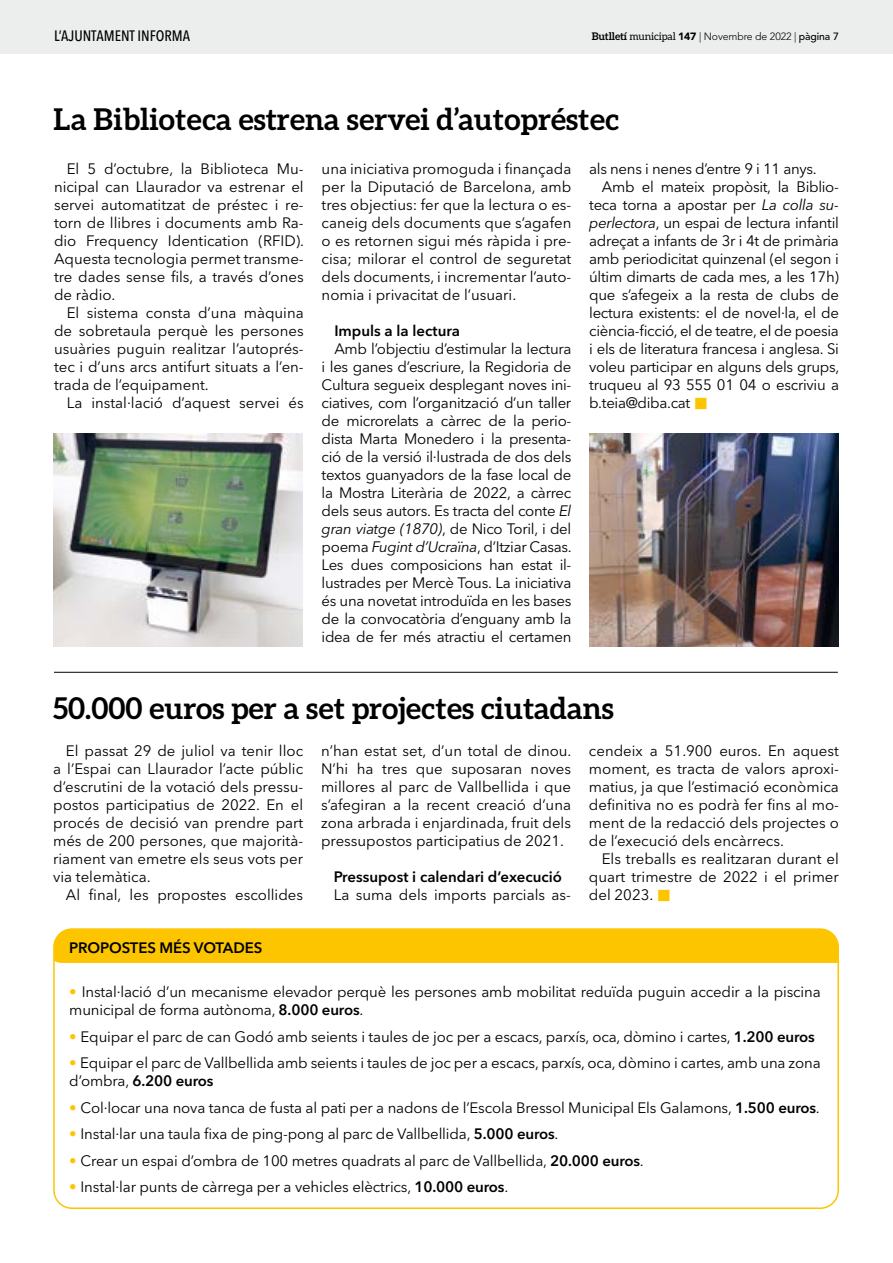
<style>
.page{position:relative;width:893px;height:1263px;background:#fff}
.page>*{position:absolute;margin:0;border:0;box-sizing:border-box;transform-origin:0 0}
.t1{font:700 30px "Aleo";color:#000}
.t2{font:15px/18px "Avenir Next LT Pro";letter-spacing:-.015em;color:#000;text-align:justify}
.t3{font:600 15px "Avenir Next LT Pro";color:#000}
.t4{font:500 condensed 15px "Avenir Next LT Pro";color:#000}
.t5{font:300 10.5px "Avenir LT Std";letter-spacing:-.01em;color:#000}
.s1{font-family:"Aleo";font-weight:700}
.s2{font-family:"Aleo";font-weight:400}
.s3{font-weight:900}
.s4{font-weight:500}
.s5{font-style:italic}
.s6{color:#fdc500}
.s7{font-weight:600}
</style>
<div class="page">
<div style="left:0;top:0;width:893px;height:54px;background:#eceded"></div>
<div style="left:56px;top:931px;width:780px;height:32px;background:#fdc500"></div>
<div style="left:53px;top:928px;width:786px;height:281px;border:2px solid #fdc500;border-radius:18px"></div>
<hr style="left:54px;top:672px;width:784px;height:1px;background:#000">
<img style="left:53px;top:434px;width:250px;height:212px">
<img style="left:589px;top:434px;width:250px;height:212px">
<p class="t4" style="left:54px;top:27px;width:138px">L’AJUNTAMENT INFORMA</p>
<p class="t5" style="left:592px;top:30px;width:249px"><span class="s1">Butlletí</span> <span class="s2">municipal</span> <span class="s3">147</span> | Novembre de 2022 | <span class="s4">pàgina 7</span></p>
<h1 class="t1" style="left:54px;top:102px;width:567px">La Biblioteca estrena servei d’autopréstec</h1>
<p class="t2" style="left:54px;top:159px;width:252px;text-indent:13px">El 5 d’octubre, la Biblioteca Mu&shy;nicipal can Llaurador va estrenar el servei automatitzat de préstec i re&shy;torn de llibres i documents amb Ra&shy;dio Frequency Identication (RFID).<br>Aquesta tecnologia permet transme&shy;tre dades sense fils, a través d’ones de ràdio.</p>
<p class="t2" style="left:54px;top:303px;width:251px;text-indent:13px">El sistema consta d’una màquina de sobretaula perquè les persones usuàries puguin realitzar l’autoprés&shy;tec i d’uns arcs antifurt situats a l’en&shy;trada de l’equipament.</p>
<p class="t2" style="left:67px;top:393px;width:238px">La instal·lació d’aquest servei és</p>
<p class="t2" style="left:322px;top:159px;width:251px">una iniciativa promoguda i finançada per la Diputació de Barcelona, amb tres objectius: fer que la lectura o es&shy;caneig dels documents que s’agafen o es retornen sigui més ràpida i pre&shy;cisa; milorar el control de seguretat dels documents, i incrementar l’auto&shy;nomia i privacitat de l’usuari.</p>
<p class="t3" style="left:334px;top:321px;width:127px">Impuls a la lectura</p>
<p class="t2" style="left:322px;top:339px;width:252px;text-align:left;text-indent:13px">Amb l’objectiu d’estimular la lectura i les ganes d’escriure, la Regidoria de Cultura segueix desplegant noves ini&shy;ciatives, com l’organització d’un taller de microrelats a càrrec de la perio&shy;dista Marta Monedero i la presenta&shy;ció de la versió il·lustrada de dos dels textos guanyadors de la fase local de la Mostra Literària de 2022, a càrrec dels seus autors. Es tracta del conte <span class="s5">El gran viatge (1870)</span>, de Nico Toril, i del poema <span class="s5">Fugint d’Ucraïna</span>, d’Itziar Casas.<br>Les dues composicions han estat il· lustrades per Mercè Tous. La iniciativa és una novetat introduïda en les bases de la convocatòria d’enguany amb la idea de fer més atractiu el certamen</p>
<p class="t2" style="left:589px;top:159px;width:229px">als nens i nenes d’entre 9 i 11 anys.</p>
<p class="t2" style="left:602px;top:177px;width:238px">Amb el mateix propòsit, la Biblio-</p>
<p class="t2" style="left:589px;top:195px;width:251px">teca torna a apostar per <span class="s5">La colla su-</span></p>
<p class="t2" style="left:589px;top:213px;width:251px"><span class="s5">perlectora</span>, un espai de lectura infantil</p>
<p class="t2" style="left:589px;top:231px;width:251px">adreçat a infants de 3r i 4t de primària</p>
<p class="t2" style="left:589px;top:249px;width:251px">amb periodicitat quinzenal (el segon i</p>
<p class="t2" style="left:589px;top:267px;width:251px">últim dimarts de cada mes, a les 17h)</p>
<p class="t2" style="left:589px;top:285px;width:251px">que s’afegeix a la resta de clubs de</p>
<p class="t2" style="left:589px;top:303px;width:251px">lectura existents: el de novel·la, el de</p>
<p class="t2" style="left:589px;top:321px;width:251px">ciència-ficció, el de teatre, el de poesia</p>
<p class="t2" style="left:589px;top:339px;width:251px">i els de literatura francesa i anglesa. Si</p>
<p class="t2" style="left:589px;top:357px;width:252px">voleu participar en alguns dels grups,</p>
<p class="t2" style="left:589px;top:375px;width:251px">truqueu al 93 555 01 04 o escriviu a</p>
<p class="t2" style="left:589px;top:393px;width:103px">b.teia@diba.cat</p>
<h1 class="t1" style="left:53px;top:691px;width:563px">50.000 euros per a set projectes ciutadans</h1>
<p class="t2" style="left:53px;top:742px;width:252px;text-indent:13px">El passat 29 de juliol va tenir lloc a l’Espai can Llaurador l’acte públic d’escrutini de la votació dels pressu&shy;postos participatius de 2022. En el procés de decisió van prendre part més de 200 persones, que majorità&shy;riament van emetre els seus vots per via telemàtica.</p>
<p class="t2" style="left:66px;top:886px;width:239px">Al final, les propostes escollides</p>
<p class="t2" style="left:321px;top:742px;width:252px">n’han estat set, d’un total de dinou.<br>N’hi ha tres que suposaran noves millores al parc de Vallbellida i que s’afegiran a la recent creació d’una zona arbrada i enjardinada, fruit dels pressupostos participatius de 2021.</p>
<p class="t3" style="left:334px;top:868px;width:230px">Pressupost i calendari d’execució</p>
<p class="t2" style="left:334px;top:886px;width:239px">La suma dels imports parcials as-</p>
<p class="t2" style="left:589px;top:742px;width:252px">cendeix a 51.900 euros. En aquest moment, es tracta de valors aproxi&shy;matius, ja que l’estimació econòmica definitiva no es podrà fer fins al mo&shy;ment de la redacció dels projectes o de l’execució dels encàrrecs.</p>
<p class="t2" style="left:589px;top:850px;width:252px;text-indent:13px">Els treballs es realitzaran durant el quart trimestre de 2022 i el primer del 2023.</p>
<p class="t3" style="left:69px;top:938px;width:194px">PROPOSTES MÉS VOTADES</p>
<p class="t2" style="left:69px;top:983px;width:753px"><span class="s6">•</span> Instal·lació d’un mecanisme elevador perquè les persones amb mobilitat reduïda puguin accedir a la piscina municipal de forma autònoma, <span class="s7">8.000 euros</span>.</p>
<p class="t2" style="left:69px;top:1027px;width:747px"><span class="s6">•</span> Equipar el parc de can Godó amb seients i taules de joc per a escacs, parxís, oca, dòmino i cartes, <span class="s7">1.200 euros</span></p>
<p class="t2" style="left:69px;top:1054px;width:753px"><span class="s6">•</span> Equipar el parc de Vallbellida amb seients i taules de joc per a escacs, parxís, oca, dòmino i cartes, amb una zona d’ombra, <span class="s7">6.200 euros</span></p>
<p class="t2" style="left:69px;top:1098px;width:752px"><span class="s6">•</span> Col·locar una nova tanca de fusta al pati per a nadons de l’Escola Bressol Municipal Els Galamons, <span class="s7">1.500 euros</span>.</p>
<p class="t2" style="left:69px;top:1125px;width:491px"><span class="s6">•</span> Instal·lar una taula fixa de ping-pong al parc de Vallbellida, <span class="s7">5.000 euros</span>.</p>
<p class="t2" style="left:69px;top:1151px;width:576px"><span class="s6">•</span> Crear un espai d’ombra de 100 metres quadrats al parc de Vallbellida, <span class="s7">20.000 euros</span>.</p>
<p class="t2" style="left:69px;top:1178px;width:440px"><span class="s6">•</span> Instal·lar punts de càrrega per a vehicles elèctrics, <span class="s7">10.000 euros</span>.</p>
</div>
